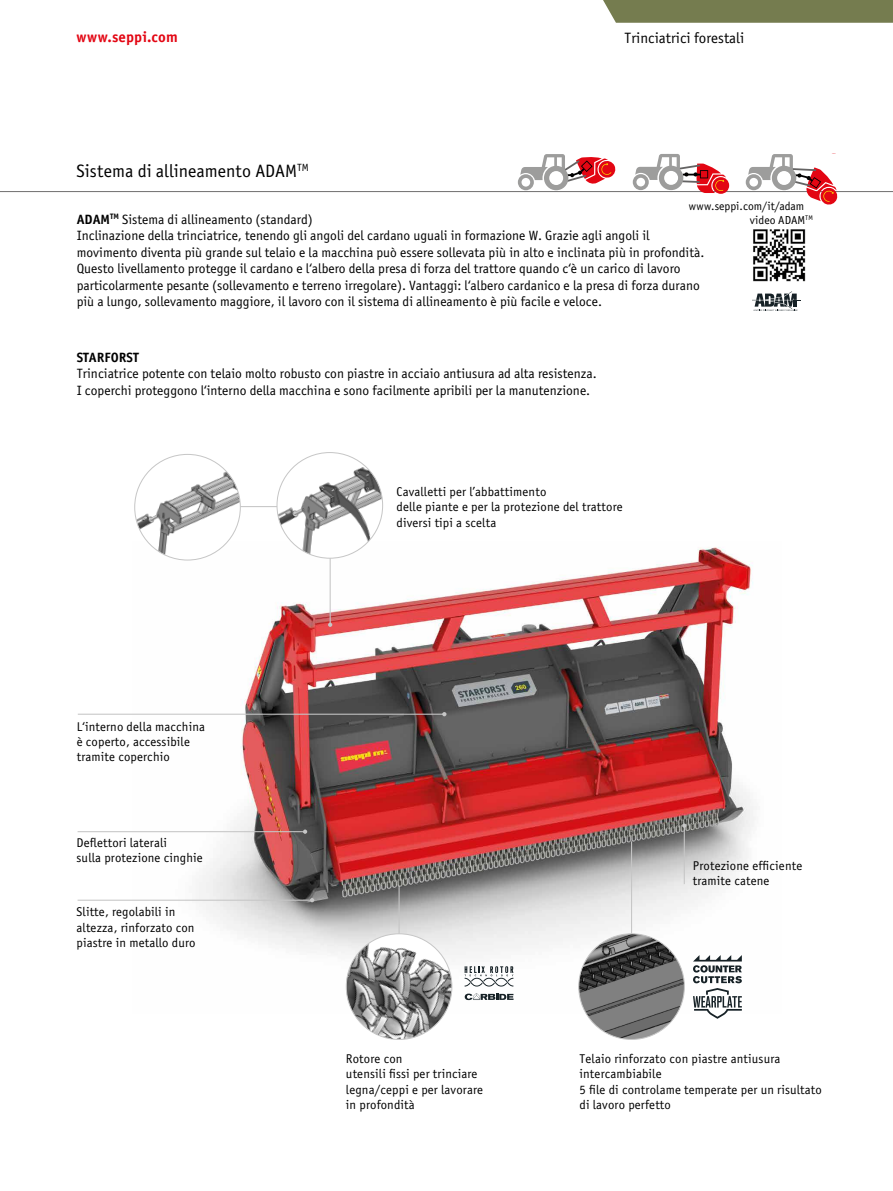
<style>
.page{position:relative;width:893px;height:1191px;background:#fff}
.page>*{position:absolute;margin:0;border:0;box-sizing:border-box;transform-origin:0 0}
.t1{font:18px "Officina Sans Book ITC";color:#000}
.t2{font:15px "Officina Sans Book ITC";color:#000}
.t3{font:15px "Officina Sans Bold ITC";letter-spacing:.005em;color:#e30613}
.t4{font:13.5px/16.5px "Officina Sans Book ITC";color:#000}
.t5{font:13.5px "Officina Sans Bold ITC";color:#000}
.t6{font:12.75px/15.3px "Officina Sans Book ITC";letter-spacing:.01em;color:#000}
.t7{font:11.7px/13.5px "Officina Sans Book ITC";color:#000}
.s1{font-family:"Officina Sans Bold ITC"}
</style>
<div class="page">
<div style="left:603px;top:0;width:290px;height:23px;background:#757c4f"></div>
<hr style="left:0;top:191px;width:893px;height:1px;background:#706f6f">
<img style="left:132px;top:541px;width:623px;height:472px">
<hr style="left:224px;top:506px;width:115px;height:1px;background:#c6c6c6">
<hr style="left:330px;top:515px;width:1px;height:110px;background:#c6c6c6">
<svg style="left:328px;top:622px;width:4px;height:5px"></svg>
<img style="left:135px;top:454px;width:105px;height:106px;border-radius:53px">
<img style="left:277px;top:452px;width:106px;height:106px;border-radius:53px">
<hr style="left:78px;top:713px;width:366px;height:1px;background:#c6c6c6">
<svg style="left:442px;top:712px;width:4px;height:4px"></svg>
<hr style="left:631px;top:841px;width:1px;height:120px;background:#c6c6c6">
<svg style="left:746px;top:154px;width:92px;height:51px"></svg>
<div style="left:712px;top:177px;width:17px;height:17px;background:#e30613;border-radius:50%"></div>
<svg style="left:633px;top:154px;width:93px;height:39px"></svg>
<svg style="left:518px;top:154px;width:98px;height:36px"></svg>
<svg style="left:693px;top:955px;width:49px;height:63px"></svg>
<svg style="left:752px;top:291px;width:49px;height:20px"></svg>
<hr style="left:78px;top:831px;width:227px;height:1px;background:#c6c6c6">
<svg style="left:303px;top:829px;width:4px;height:5px"></svg>
<hr style="left:78px;top:899px;width:234px;height:1px;background:#c6c6c6">
<svg style="left:310px;top:898px;width:4px;height:4px"></svg>
<img style="left:579px;top:933px;width:105px;height:106px;border-radius:53px">
<hr style="left:684px;top:825px;width:1px;height:59px;background:#c6c6c6">
<svg style="left:682px;top:823px;width:4px;height:4px"></svg>
<hr style="left:399px;top:886px;width:1px;height:93px;background:#c6c6c6">
<img style="left:346px;top:933px;width:106px;height:106px;border-radius:53px">
<svg style="left:465px;top:993px;width:48px;height:7px"></svg>
<svg style="left:465px;top:966px;width:48px;height:20px"></svg>
<img style="left:753px;top:229px;width:53px;height:53px">
<p class="t3" style="left:77px;top:26px;width:103px">www.seppi.com</p>
<p class="t2" style="left:624px;top:28px;width:121px">Trinciatrici forestali</p>
<h1 class="t1" style="left:77px;top:159px;width:234px">Sistema di allineamento ADAM<sup>TM</sup></h1>
<p class="t7" style="left:750px;top:199px;width:65px;text-indent:-61px">www.seppi.com/it/adam video ADAM<sup>TM</sup></p>
<p class="t4" style="left:77px;top:210px;width:629px"><span class="s1">ADAM</span><sup>TM</sup> Sistema di allineamento (standard)<br>Inclinazione della trinciatrice, tenendo gli angoli del cardano uguali in formazione W. Grazie agli angoli il movimento diventa più grande sul telaio e la macchina può essere sollevata più in alto e inclinata più in profondità.<br>Questo livellamento protegge il cardano e l‘albero della presa di forza del trattore quando c‘è un carico di lavoro particolarmente pesante (sollevamento e terreno irregolare). Vantaggi: l‘albero cardanico e la presa di forza durano più a lungo, sollevamento maggiore, il lavoro con il sistema di allineamento è più facile e veloce.</p>
<p class="t5" style="left:77px;top:348px;width:64px">STARFORST</p>
<p class="t4" style="left:77px;top:365px;width:522px">Trinciatrice potente con telaio molto robusto con piastre in acciaio antiusura ad alta resistenza.<br>I coperchi proteggono l‘interno della macchina e sono facilmente apribili per la manutenzione.</p>
<p class="t6" style="left:77px;top:718px;width:130px">L‘interno della macchina è coperto, accessibile tramite coperchio</p>
<p class="t6" style="left:77px;top:834px;width:128px">Deflettori laterali<br>sulla protezione cinghie</p>
<p class="t6" style="left:77px;top:903px;width:121px">Slitte, regolabili in altezza, rinforzato con piastre in metallo duro</p>
<p class="t6" style="left:397px;top:483px;width:228px">Cavalletti per l’abbattimento<br>delle piante e per la protezione del trattore diversi tipi a scelta</p>
<p class="t6" style="left:693px;top:857px;width:111px">Protezione efficiente tramite catene</p>
<p class="t6" style="left:346px;top:1050px;width:139px">Rotore con<br>utensili fissi per trinciare legna/ceppi e per lavorare in profondità</p>
<p class="t6" style="left:580px;top:1050px;width:244px">Telaio rinforzato con piastre antiusura intercambiabile<br>5 file di controlame temperate per un risultato di lavoro perfetto</p>
</div>
